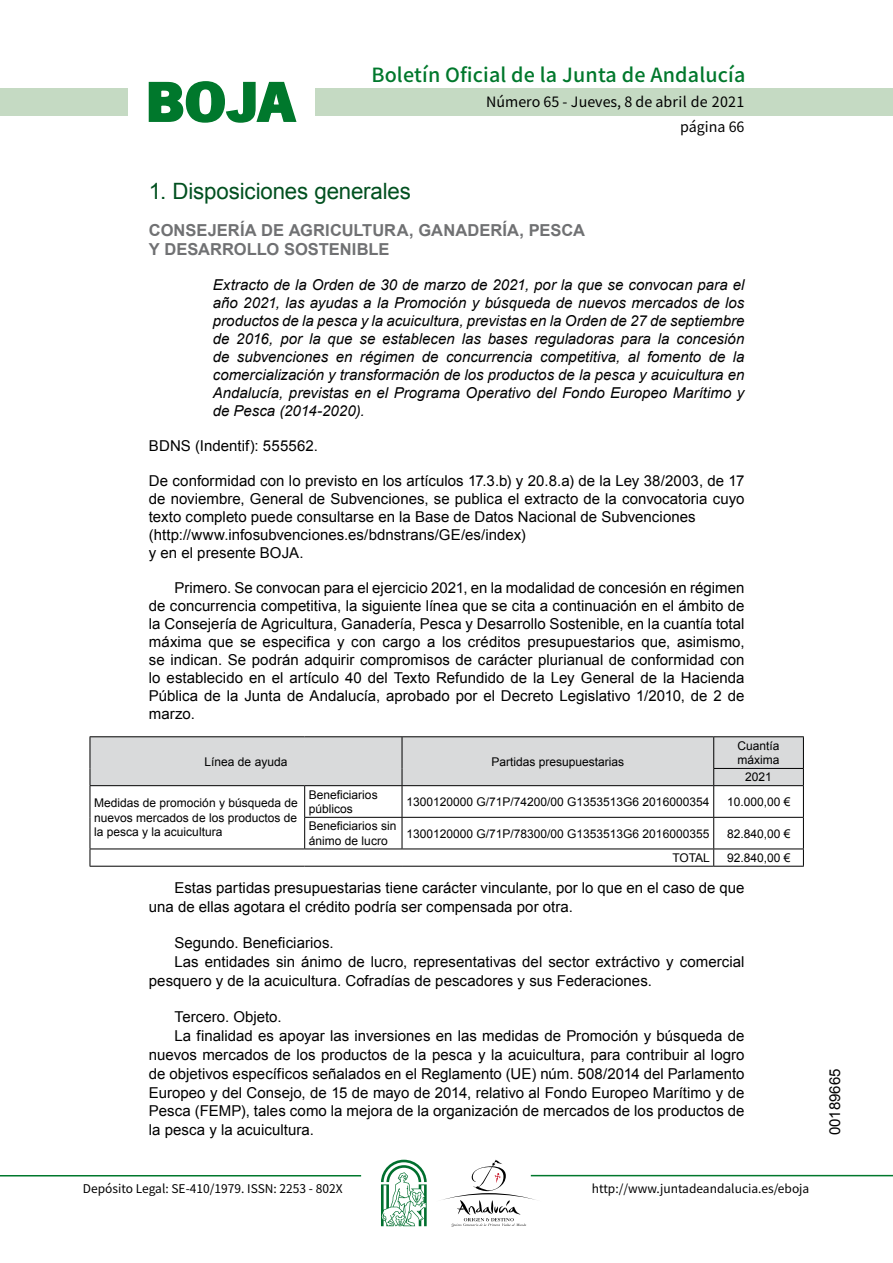
<style>
.page{position:relative;width:893px;height:1263px;background:#fff}
.page>*{position:absolute;margin:0;border:0;box-sizing:border-box;transform-origin:0 0}
.t1{font:700 57.75px "News Got T";color:#00782c;scale:1.14 1}
.t2{font:22.5px "Arial";letter-spacing:-.01em;color:#00501f}
.t3{font:500 19.5px "Noto Sans HK";letter-spacing:.01em;color:#00782c}
.t4{font:700 16.5px/19.5px "Arial";letter-spacing:.005em;color:#707173}
.t5{font:15px/18px "Arial";color:#000}
.t6{font:italic 15px/18px "Arial";color:#000;text-align:justify}
.t7{font:14.25px/24.5px "Noto Sans HK";color:#000;text-align:right}
.t8{font:12px/14.4px "Arial";color:#000}
.t9{font:12px "Noto Sans HK";color:#000}
</style>
<div class="page">
<div style="left:315px;top:88px;width:577px;height:28px;background:#c5dac3"></div>
<div style="left:0;top:88px;width:128px;height:28px;background:#c5dac3"></div>
<hr style="left:0;top:1175px;width:361px;height:2px;background:#00782c">
<hr style="left:531px;top:1175px;width:361px;height:1px;background:#00782c">
<svg style="left:148px;top:81px;width:149px;height:42px"></svg>
<svg style="left:442px;top:1160px;width:100px;height:67px"></svg>
<svg style="left:381px;top:1160px;width:45px;height:66px"></svg>
<hr style="left:90px;top:736px;width:215px;height:1px;background:#000">
<hr style="left:305px;top:736px;width:97px;height:1px;background:#000">
<hr style="left:402px;top:736px;width:311px;height:1px;background:#000">
<hr style="left:713px;top:736px;width:90px;height:1px;background:#000">
<div style="left:90px;top:737px;width:714px;height:49px;background:#d9dadb"></div>
<hr style="left:90px;top:785px;width:215px;height:1px;background:#000">
<hr style="left:90px;top:786px;width:1px;height:31px;background:#000">
<hr style="left:305px;top:785px;width:97px;height:1px;background:#000">
<hr style="left:304px;top:786px;width:1px;height:31px;background:#000">
<hr style="left:402px;top:785px;width:311px;height:1px;background:#000">
<hr style="left:401px;top:786px;width:1px;height:31px;background:#000">
<hr style="left:713px;top:785px;width:90px;height:1px;background:#000">
<hr style="left:713px;top:786px;width:1px;height:31px;background:#000">
<hr style="left:803px;top:786px;width:1px;height:31px;background:#000">
<hr style="left:90px;top:817px;width:1px;height:32px;background:#000">
<hr style="left:304px;top:817px;width:98px;height:1px;background:#000">
<hr style="left:304px;top:818px;width:1px;height:31px;background:#000">
<hr style="left:402px;top:817px;width:311px;height:1px;background:#000">
<hr style="left:401px;top:818px;width:1px;height:31px;background:#000">
<hr style="left:713px;top:817px;width:90px;height:1px;background:#000">
<hr style="left:713px;top:818px;width:1px;height:31px;background:#000">
<hr style="left:803px;top:818px;width:1px;height:31px;background:#000">
<hr style="left:90px;top:849px;width:215px;height:1px;background:#000">
<svg style="left:90px;top:849px;width:1px;height:17px"></svg>
<hr style="left:305px;top:849px;width:97px;height:1px;background:#000">
<hr style="left:402px;top:849px;width:311px;height:1px;background:#000">
<hr style="left:713px;top:849px;width:90px;height:1px;background:#000">
<svg style="left:713px;top:849px;width:1px;height:17px"></svg>
<svg style="left:803px;top:849px;width:1px;height:17px"></svg>
<hr style="left:90px;top:866px;width:215px;height:1px;background:#000">
<hr style="left:305px;top:866px;width:97px;height:1px;background:#000">
<hr style="left:402px;top:866px;width:311px;height:1px;background:#000">
<hr style="left:713px;top:866px;width:90px;height:1px;background:#000">
<h1 class="t1" style="left:145px;top:68px;width:133px">BOJA</h1>
<h3 class="t3" style="left:371px;top:64px;width:375px">Boletín Oficial de la Junta de Andalucía</h3>
<p class="t7" style="left:486px;top:90px;width:260px">Número 65 - Jueves, 8 de abril de 2021 página 66</p>
<h2 class="t2" style="left:149px;top:177px;width:263px">1. Disposiciones generales</h2>
<p class="t4" style="left:149px;top:221px;width:437px">CONSEJERÍA DE AGRICULTURA, GANADERÍA, PESCA<br>Y DESARROLLO SOSTENIBLE</p>
<p class="t6" style="left:213px;top:276px;width:533px">Extracto de la Orden de 30 de marzo de 2021, por la que se convocan para el año 2021, las ayudas a la Promoción y búsqueda de nuevos mercados de los productos de la pesca y la acuicultura, previstas en la Orden de 27 de septiembre de 2016, por la que se establecen las bases reguladoras para la concesión de subvenciones en régimen de concurrencia competitiva, al fomento de la comercialización y transformación de los productos de la pesca y acuicultura en Andalucía, previstas en el Programa Operativo del Fondo Europeo Marítimo y de Pesca (2014-2020).</p>
<p class="t5" style="left:149px;top:437px;width:171px">BDNS (Indentif): 555562.</p>
<p class="t5" style="left:149px;top:472px;width:597px">De conformidad con lo previsto en los artículos 17.3.b) y 20.8.a) de la Ley 38/2003, de 17 de noviembre, General de Subvenciones, se publica el extracto de la convocatoria cuyo texto completo puede consultarse en la Base de Datos Nacional de Subvenciones (http://www.infosubvenciones.es/bdnstrans/GE/es/index)<br>y en el presente BOJA.</p>
<p class="t5" style="left:149px;top:579px;width:597px;text-align:justify;text-indent:26px">Primero. Se convocan para el ejercicio 2021, en la modalidad de concesión en régimen de concurrencia competitiva, la siguiente línea que se cita a continuación en el ámbito de la Consejería de Agricultura, Ganadería, Pesca y Desarrollo Sostenible, en la cuantía total máxima que se especifica y con cargo a los créditos presupuestarios que, asimismo, se indican. Se podrán adquirir compromisos de carácter plurianual de conformidad con lo establecido en el artículo 40 del Texto Refundido de la Ley General de la Hacienda Pública de la Junta de Andalucía, aprobado por el Decreto Legislativo 1/2010, de 2 de marzo.</p>
<p class="t8" style="left:204px;top:754px;width:84px">Línea de ayuda</p>
<p class="t8" style="left:491px;top:754px;width:134px">Partidas presupuestarias</p>
<p class="t8" style="left:737px;top:739px;width:44px">Cuantía máxima</p>
<p class="t8" style="left:745px;top:770px;width:28px">2021</p>
<p class="t8" style="left:94px;top:796px;width:205px;text-align:justify">Medidas de promoción y búsqueda de nuevos mercados de los productos de la pesca y la acuicultura</p>
<p class="t8" style="left:309px;top:787px;width:70px">Beneficiarios públicos</p>
<p class="t8" style="left:406px;top:795px;width:304px">1300120000 G/71P/74200/00 G1353513G6 2016000354</p>
<p class="t8" style="left:727px;top:795px;width:65px">10.000,00 €</p>
<p class="t8" style="left:309px;top:819px;width:89px">Beneficiarios sin ánimo de lucro</p>
<p class="t8" style="left:406px;top:826px;width:304px">1300120000 G/71P/78300/00 G1353513G6 2016000355</p>
<p class="t8" style="left:727px;top:826px;width:65px">82.840,00 €</p>
<p class="t8" style="left:672px;top:851px;width:39px">TOTAL</p>
<p class="t8" style="left:727px;top:851px;width:65px">92.840,00 €</p>
<p class="t5" style="left:149px;top:878px;width:597px;line-height:18.9px;text-indent:26px">Estas partidas presupuestarias tiene carácter vinculante, por lo que en el caso de que una de ellas agotara el crédito podría ser compensada por otra.</p>
<p class="t5" style="left:174px;top:934px;width:161px">Segundo. Beneficiarios.</p>
<p class="t5" style="left:174px;top:953px;width:571px">Las entidades sin ánimo de lucro, representativas del sector extráctivo y comercial</p>
<p class="t5" style="left:149px;top:972px;width:504px">pesquero y de la acuicultura. Cofradías de pescadores y sus Federaciones.</p>
<p class="t5" style="left:174px;top:1008px;width:109px">Tercero. Objeto.</p>
<p class="t5" style="left:174px;top:1027px;width:571px">La finalidad es apoyar las inversiones en las medidas de Promoción y búsqueda de</p>
<p class="t5" style="left:149px;top:1046px;width:597px">nuevos mercados de los productos de la pesca y la acuicultura, para contribuir al logro</p>
<p class="t5" style="left:149px;top:1064px;width:597px">de objetivos específicos señalados en el Reglamento (UE) núm. 508/2014 del Parlamento</p>
<p class="t5" style="left:149px;top:1083px;width:597px">Europeo y del Consejo, de 15 de mayo de 2014, relativo al Fondo Europeo Marítimo y de</p>
<p class="t5" style="left:149px;top:1102px;width:597px">Pesca (FEMP), tales como la mejora de la organización de mercados de los productos de</p>
<p class="t5" style="left:149px;top:1121px;width:166px">la pesca y la acuicultura.</p>
<p class="t9" style="left:83px;top:1181px;width:261px">Depósito Legal: SE-410/1979. ISSN: 2253 - 802X</p>
<p class="t9" style="left:592px;top:1181px;width:219px">http://www.juntadeandalucia.es/eboja</p>
<p class="t5" style="left:826px;top:1135px;width:68px;rotate:-90deg">00189665</p>
</div>
